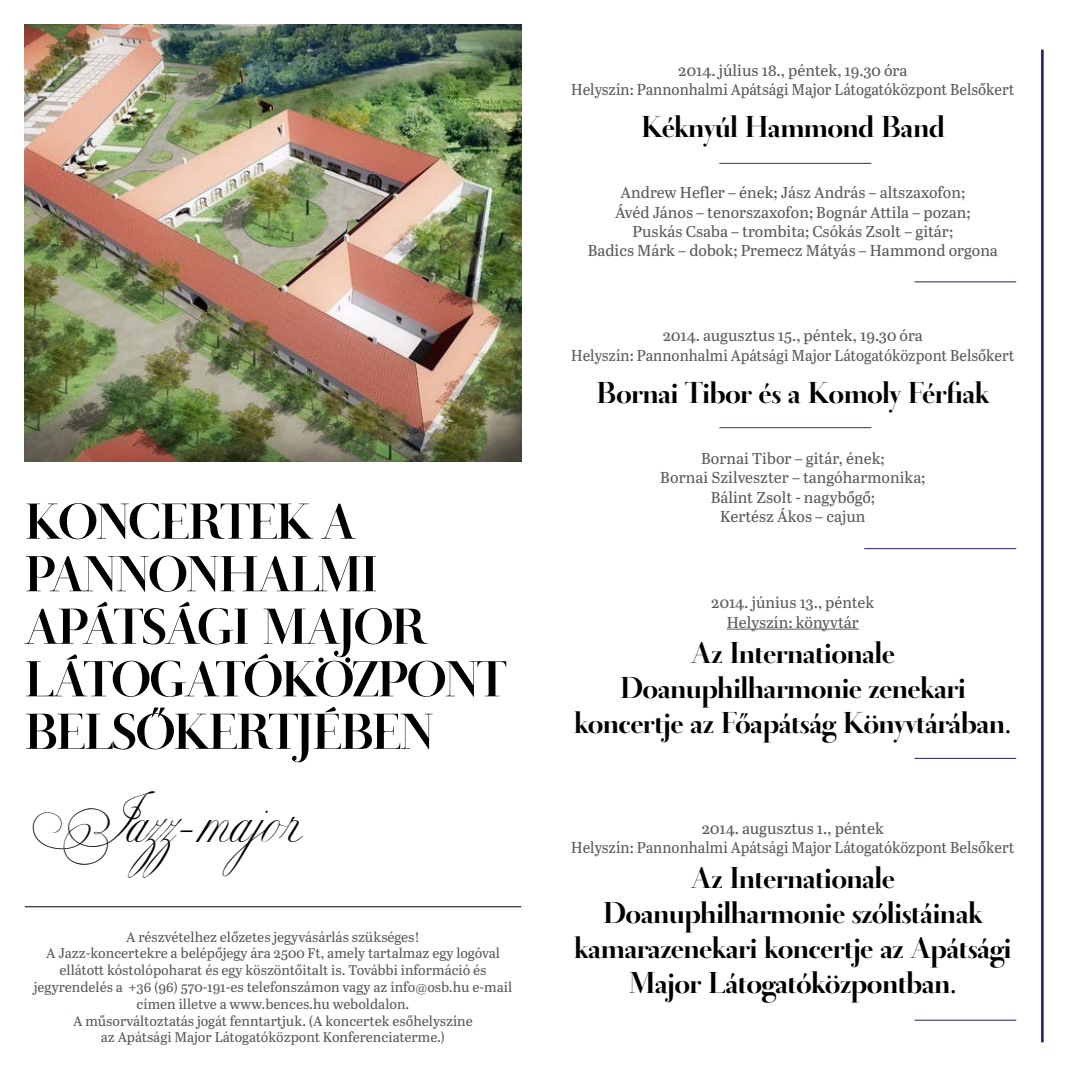
<style>
.page{position:relative;width:1092px;height:1092px;background:#fff}
.page>*{position:absolute;margin:0;border:0;box-sizing:border-box;transform-origin:0 0}
.t1{font:700 52.5px/52.5px "Didot Display";letter-spacing:-.02em;color:#000}
.t2{font:49px "Copper Alt Caps Expert";color:#000}
.t3{font:700 31.5px/35px "Didot Display";color:#000;text-align:center}
.t4{font:15.75px/19.2px "Abril Text";color:#5c5957;text-align:center}
.t5{font:14px/16.8px "Abril Text";color:#5c5957;text-align:center}
</style>
<div class="page">
<hr style="left:1040px;top:50px;width:3px;height:992px;background:#2d1b69">
<hr style="left:25px;top:906px;width:496px;height:1px;background:#000">
<img style="left:25px;top:25px;width:496px;height:436px">
<hr style="left:914px;top:281px;width:102px;height:1px;background:#2d1b69">
<hr style="left:864px;top:548px;width:152px;height:1px;background:#2d1b69">
<hr style="left:726px;top:628px;width:132px;height:1px;background:#5c5957">
<hr style="left:914px;top:757px;width:102px;height:1px;background:#2d1b69">
<hr style="left:914px;top:1019px;width:102px;height:1px;background:#2d1b69">
<hr style="left:719px;top:163px;width:152px;height:1px;background:#452574">
<hr style="left:719px;top:427px;width:152px;height:1px;background:#452574">
<h1 class="t1" style="left:25px;top:494px;width:483px">KONCERTEK A<br>PANNONHALMI<br>APÁTSÁGI MAJOR<br>LÁTOGATÓKÖZPONT<br>BELSŐKERTJÉBEN</h1>
<h2 class="t2" style="left:31px;top:795px;width:270px">Jazz-major</h2>
<p class="t5" style="left:34px;top:927px;width:480px">A részvételhez előzetes jegyvásárlás szükséges!<br>A Jazz-koncertekre a belépőjegy ára 2500 Ft, amely tartalmaz egy logóval ellátott kóstolópoharat és egy köszöntőitalt is. További információ és jegyrendelés a +36 (96) 570-191-es telefonszámon vagy az info@osb.hu e-mail címen illetve a www.bences.hu weboldalon.<br>A műsorváltoztatás jogát fenntartjuk. (A koncertek esőhelyszíne<br>az Apátsági Major Látogatóközpont Konferenciaterme.)</p>
<p class="t4" style="left:571px;top:60px;width:444px">2014. július 18., péntek, 19.30 óra<br>Helyszín: Pannonhalmi Apátsági Major Látogatóközpont Belsőkert</p>
<h3 class="t3" style="left:641px;top:109px;width:305px">Kéknyúl Hammond Band</h3>
<p class="t4" style="left:587px;top:182px;width:412px">Andrew Hefler – ének; Jász András – altszaxofon;<br>Ávéd János – tenorszaxofon; Bognár Attila – pozan;<br>Puskás Csaba – trombita; Csókás Zsolt – gitár;<br>Badics Márk – dobok; Premecz Mátyás – Hammond orgona</p>
<p class="t4" style="left:571px;top:325px;width:444px">2014. augusztus 15., péntek, 19.30 óra<br>Helyszín: Pannonhalmi Apátsági Major Látogatóközpont Belsőkert</p>
<h3 class="t3" style="left:596px;top:374px;width:394px">Bornai Tibor és a Komoly Férfiak</h3>
<p class="t4" style="left:660px;top:448px;width:266px">Bornai Tibor – gitár, ének;<br>Bornai Szilveszter – tangóharmonika;<br>Bálint Zsolt - nagybőgő;<br>Kertész Ákos – cajun</p>
<p class="t4" style="left:711px;top:592px;width:165px">2014. június 13., péntek<br>Helyszín: könyvtár</p>
<h3 class="t3" style="left:574px;top:634px;width:438px">Az Internationale<br>Doanuphilharmonie zenekari koncertje az Főapátság Könyvtárában.</h3>
<p class="t4" style="left:571px;top:818px;width:444px">2014. augusztus 1., péntek<br>Helyszín: Pannonhalmi Apátsági Major Látogatóközpont Belsőkert</p>
<h3 class="t3" style="left:574px;top:860px;width:438px">Az Internationale<br>Doanuphilharmonie szólistáinak kamarazenekari koncertje az Apátsági<br>Major Látogatóközpontban.</h3>
</div>
